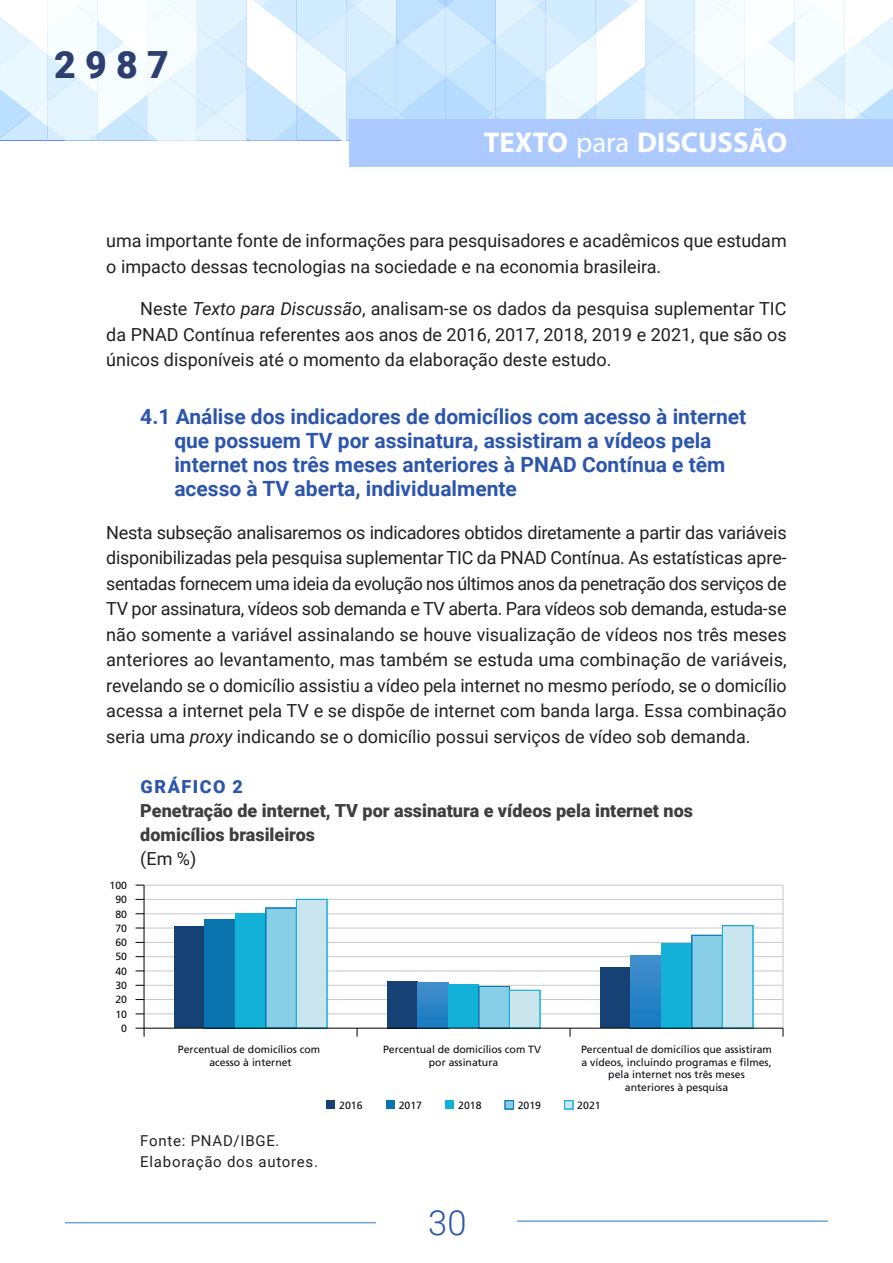
<style>
.page{position:relative;width:893px;height:1263px;background:#fff}
.page>*{position:absolute;margin:0;border:0;box-sizing:border-box;transform-origin:0 0}
.t1{font:900 37.5px "Roboto";color:#2c3f70}
.t2{font:300 34.5px "Roboto";color:#2c55ae}
.t3{font:700 28.65px "Myriad Pro";color:#fff}
.titulo_2{font:700 21px/24px "Roboto";color:#2c55ae}
.sem_recuo_texto_corrido{font:18px/25.5px "Roboto";color:#231f20;text-align:justify}
.texto_corrido{font:18px/25.5px "Roboto";color:#231f20}
.titulo_2_título_do_gráfico{font:900 18px/24px "Roboto";color:#3e3e3f}
.titulo_1_número{font:900 18px "Roboto";letter-spacing:.085em;color:#2c55ae}
.titulo_3_Em___grafico{font:18px "Roboto";color:#231f20}
.fonte_elaboracao_3{font:15px "Roboto";letter-spacing:.05em;color:#231f20}
.fonte_elaboracao_1{font:15px "Roboto";letter-spacing:.05em;color:#231f20}
.t4{font:10.5px/12.6px "Frutiger LT Pro";color:#0e0c15;text-align:center}
.s1{font-weight:400}
.s2{font-style:italic}
</style>
<div class="page">
<svg style="left:0;top:0;width:893px;height:140px"></svg>
<div style="left:349px;top:119px;width:544px;height:48px;background:#accaff"></div>
<hr style="left:517px;top:1220px;width:311px;height:2px;background:#6fa5d9">
<hr style="left:65px;top:1222px;width:311px;height:1px;background:#6fa5d9">
<svg style="left:143px;top:884px;width:641px;height:145px"></svg>
<svg style="left:136px;top:1028px;width:9px;height:9px"></svg>
<div style="left:326px;top:1100px;width:9px;height:9px;background:#154174"></div>
<div style="left:445px;top:1100px;width:9px;height:9px;background:#13b0d7"></div>
<div style="left:505px;top:1100px;width:8px;height:9px;background:#88cee7"></div>
<div style="left:505px;top:1100px;width:9px;height:9px;border:1px solid #0b78b4"></div>
<div style="left:565px;top:1100px;width:8px;height:9px;background:#cbe5ee"></div>
<div style="left:564px;top:1100px;width:9px;height:9px;border:1px solid #13b0d7"></div>
<div style="left:386px;top:1100px;width:8px;height:9px;background:#0b74ae"></div>
<h1 class="t1" style="left:54px;top:38px;width:116px">2987</h1>
<h3 class="t3" style="left:484px;top:124px;width:305px">TEXTO <span class="s1">para</span> DISCUSSÃO</h3>
<p class="texto_corrido" style="left:106px;top:228px;width:682px">uma importante fonte de informações para pesquisadores e acadêmicos que estudam o impacto dessas tecnologias na sociedade e na economia brasileira.</p>
<p class="texto_corrido" style="left:106px;top:296px;width:682px;text-align:justify;text-indent:34px">Neste <span class="s2">Texto para Discussão</span>, analisam-se os dados da pesquisa suplementar TIC da PNAD Contínua referentes aos anos de 2016, 2017, 2018, 2019 e 2021, que são os únicos disponíveis até o momento da elaboração deste estudo.</p>
<p class="titulo_2" style="left:174px;top:404px;width:573px;text-indent:-34px">4.1 Análise dos indicadores de domicílios com acesso à internet que possuem TV por assinatura, assistiram a vídeos pela internet nos três meses anteriores à PNAD Contínua e têm acesso à TV aberta, individualmente</p>
<p class="sem_recuo_texto_corrido" style="left:106px;top:519px;width:682px">Nesta subseção analisaremos os indicadores obtidos diretamente a partir das variáveis disponibilizadas pela pesquisa suplementar TIC da PNAD Contínua. As estatísticas apre&shy;sentadas fornecem uma ideia da evolução nos últimos anos da penetração dos serviços de TV por assinatura, vídeos sob demanda e TV aberta. Para vídeos sob demanda, estuda-se não somente a variável assinalando se houve visualização de vídeos nos três meses anteriores ao levantamento, mas também se estuda uma combinação de variáveis, revelando se o domicílio assistiu a vídeo pela internet no mesmo período, se o domicílio acessa a internet pela TV e se dispõe de internet com banda larga. Essa combinação seria uma <span class="s2">proxy</span> indicando se o domicílio possui serviços de vídeo sob demanda.</p>
<p class="titulo_1_número" style="left:141px;top:773px;width:104px">GRÁFICO 2</p>
<p class="titulo_2_título_do_gráfico" style="left:140px;top:797px;width:554px">Penetração de internet, TV por assinatura e vídeos pela internet nos domicílios brasileiros</p>
<p class="titulo_3_Em___grafico" style="left:140px;top:845px;width:58px">(Em %)</p>
<p class="t4" style="left:110px;top:879px;width:19px">100</p>
<p class="t4" style="left:115px;top:893px;width:13px">90</p>
<p class="t4" style="left:115px;top:907px;width:13px">80</p>
<p class="t4" style="left:115px;top:922px;width:13px">70</p>
<p class="t4" style="left:115px;top:936px;width:13px">60</p>
<p class="t4" style="left:115px;top:950px;width:13px">50</p>
<p class="t4" style="left:115px;top:965px;width:13px">40</p>
<p class="t4" style="left:115px;top:979px;width:13px">30</p>
<p class="t4" style="left:115px;top:993px;width:13px">20</p>
<p class="t4" style="left:115px;top:1008px;width:13px">10</p>
<p class="t4" style="left:121px;top:1022px;width:7px">0</p>
<p class="t4" style="left:178px;top:1043px;width:144px">Percentual de domicílios com acesso à internet</p>
<p class="t4" style="left:383px;top:1043px;width:160px">Percentual de domicílios com TV por assinatura</p>
<p class="t4" style="left:581px;top:1043px;width:192px">Percentual de domicílios que assistiram a vídeos, incluindo programas e filmes, pela internet nos três meses<br>anteriores à pesquisa</p>
<p class="t4" style="left:339px;top:1099px;width:25px">2016</p>
<p class="t4" style="left:399px;top:1099px;width:25px">2017</p>
<p class="t4" style="left:458px;top:1099px;width:25px">2018</p>
<p class="t4" style="left:518px;top:1099px;width:25px">2019</p>
<p class="t4" style="left:577px;top:1099px;width:25px">2021</p>
<p class="fonte_elaboracao_1" style="left:140px;top:1130px;width:141px">Fonte: PNAD/IBGE.</p>
<p class="fonte_elaboracao_3" style="left:140px;top:1151px;width:179px">Elaboração dos autores.</p>
<h2 class="t2" style="left:428px;top:1198px;width:40px">30</h2>
</div>
